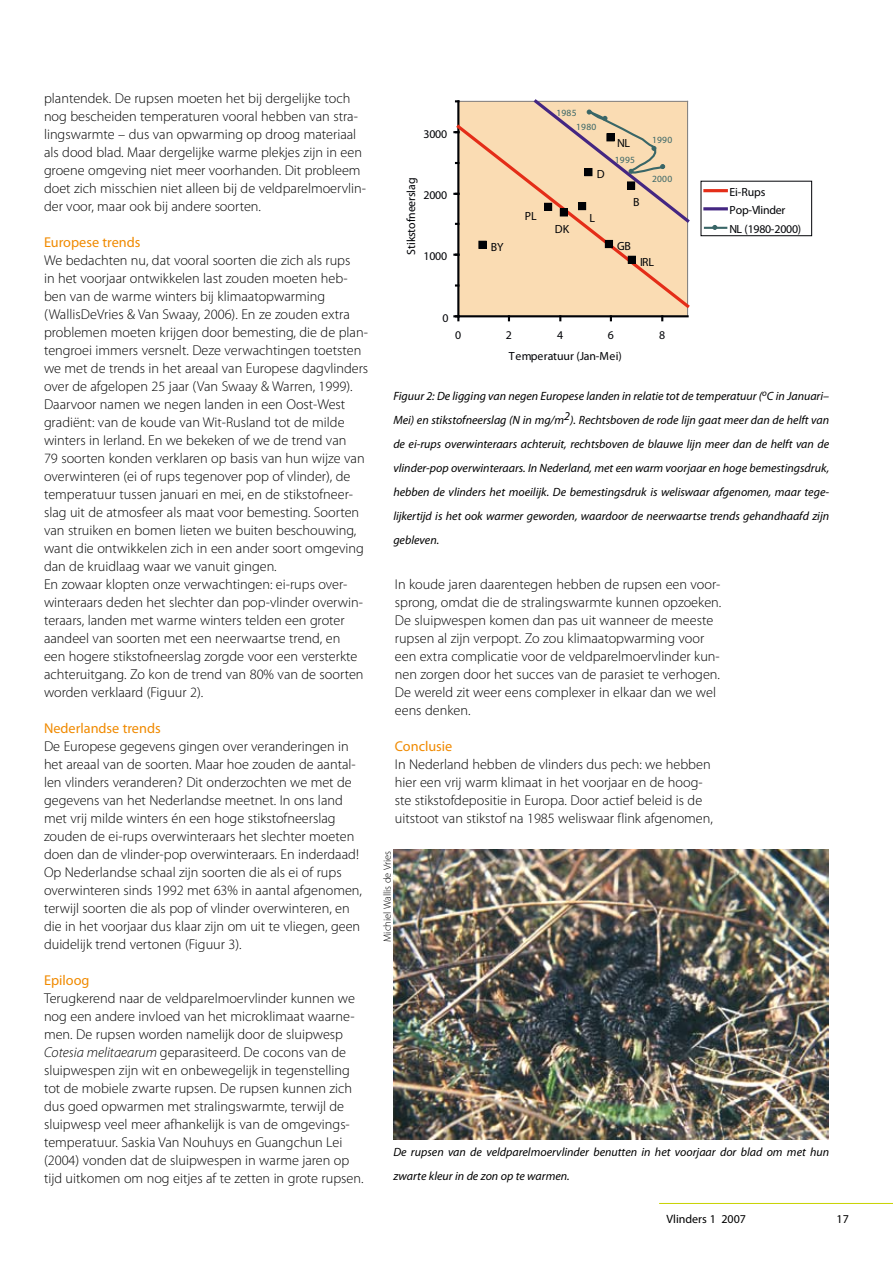
<style>
.page{position:relative;width:893px;height:1263px;background:#fff}
.page>*{position:absolute;margin:0;border:0;box-sizing:border-box;transform-origin:0 0}
.t1{font:300 14.25px/18px "Myriad Pro";color:#000}
.t2{font:14.25px "Myriad Pro";color:#f08a00}
.t3{font:italic 12px/24px "Myriad Pro";color:#000}
.t4{font:12px "Myriad Pro";color:#000}
.t5{font:11.85px/18.1px "Myriad Pro";letter-spacing:-.02em;color:#000206}
.t6{font:300 10.5px "Myriad Pro";color:#000}
.t7{font:9.45px "Myriad Pro";letter-spacing:.025em;color:#396667}
.s1{font-style:italic}
</style>
<div class="page">
<hr style="left:659px;top:1203px;width:234px;height:1px;background:#c8d200">
<svg style="left:454px;top:99px;width:236px;height:221px;background:#edcfac"></svg>
<div style="left:701px;top:181px;width:111px;height:55px;border:1px solid #000206"></div>
<hr style="left:705px;top:189px;width:21px;height:3px;background:#e42d18">
<hr style="left:705px;top:207px;width:21px;height:3px;background:#442682">
<hr style="left:705px;top:227px;width:21px;height:2px;background:#396667">
<svg style="left:712px;top:225px;width:5px;height:5px"></svg>
<img style="left:393px;top:850px;width:435px;height:289px">
<p class="t1" style="left:44px;top:89px;width:324px">plantendek. De rupsen moeten het bij dergelijke toch nog bescheiden temperaturen vooral hebben van stra&shy;lingswarmte – dus van opwarming op droog materiaal als dood blad. Maar dergelijke warme plekjes zijn in een groene omgeving niet meer voorhanden. Dit probleem doet zich misschien niet alleen bij de veldparelmoervlin&shy;der voor, maar ook bij andere soorten.</p>
<p class="t2" style="left:44px;top:233px;width:98px">Europese trends</p>
<p class="t1" style="left:44px;top:251px;width:326px">We bedachten nu, dat vooral soorten die zich als rups<br>in het voorjaar ontwikkelen last zouden moeten heb&shy;ben van de warme winters bij klimaatopwarming (WallisDeVries &amp; Van Swaay, 2006). En ze zouden extra problemen moeten krijgen door bemesting, die de plan&shy;tengroei immers versnelt. Deze verwachtingen toetsten we met de trends in het areaal van Europese dagvlinders over de afgelopen 25 jaar (Van Swaay &amp; Warren, 1999).<br>Daarvoor namen we negen landen in een Oost-West gradiënt: van de koude van Wit-Rusland tot de milde winters in Ierland. En we bekeken of we de trend van<br>79 soorten konden verklaren op basis van hun wijze van overwinteren (ei of rups tegenover pop of vlinder), de temperatuur tussen januari en mei, en de stikstofneer&shy;slag uit de atmosfeer als maat voor bemesting. Soorten van struiken en bomen lieten we buiten beschouwing, want die ontwikkelen zich in een ander soort omgeving dan de kruidlaag waar we vanuit gingen.<br>En zowaar klopten onze verwachtingen: ei-rups over&shy;winteraars deden het slechter dan pop-vlinder overwin&shy;teraars, landen met warme winters telden een groter aandeel van soorten met een neerwaartse trend, en<br>een hogere stikstofneerslag zorgde voor een versterkte achteruitgang. Zo kon de trend van 80% van de soorten worden verklaard (Figuur 2).</p>
<p class="t2" style="left:44px;top:719px;width:118px">Nederlandse trends</p>
<p class="t1" style="left:44px;top:737px;width:320px">De Europese gegevens gingen over veranderingen in het areaal van de soorten. Maar hoe zouden de aantal&shy;len vlinders veranderen? Dit onderzochten we met de gegevens van het Nederlandse meetnet. In ons land met vrij milde winters én een hoge stikstofneerslag zouden de ei-rups overwinteraars het slechter moeten doen dan de vlinder-pop overwinteraars. En inderdaad!<br>Op Nederlandse schaal zijn soorten die als ei of rups overwinteren sinds 1992 met 63% in aantal afgenomen, terwijl soorten die als pop of vlinder overwinteren, en die in het voorjaar dus klaar zijn om uit te vliegen, geen duidelijk trend vertonen (Figuur 3).</p>
<p class="t2" style="left:44px;top:971px;width:47px">Epiloog</p>
<p class="t1" style="left:44px;top:989px;width:321px">Terugkerend naar de veldparelmoervlinder kunnen we nog een andere invloed van het microklimaat waarne&shy;men. De rupsen worden namelijk door de sluipwesp <span class="s1">Cotesia melitaearum</span> geparasiteerd. De cocons van de sluipwespen zijn wit en onbewegelijk in tegenstelling tot de mobiele zwarte rupsen. De rupsen kunnen zich dus goed opwarmen met stralingswarmte, terwijl de sluipwesp veel meer afhankelijk is van de omgevings&shy;temperatuur. Saskia Van Nouhuys en Guangchun Lei (2004) vonden dat de sluipwespen in warme jaren op tijd uitkomen om nog eitjes af te zetten in grote rupsen.</p>
<p class="t5" style="left:424px;top:125px;width:25px">3000</p>
<p class="t7" style="left:556px;top:107px;width:22px">1985</p>
<p class="t7" style="left:576px;top:121px;width:22px">1980</p>
<p class="t5" style="left:617px;top:134px;width:14px">NL</p>
<p class="t7" style="left:615px;top:154px;width:22px">1995</p>
<p class="t7" style="left:652px;top:134px;width:22px">1990</p>
<p class="t5" style="left:597px;top:165px;width:9px">D</p>
<p class="t7" style="left:652px;top:173px;width:22px">2000</p>
<p class="t5" style="left:402px;top:255px;width:78px;rotate:-90deg">Stikstofneerslag</p>
<p class="t5" style="left:729px;top:183px;width:73px">Ei-Rups<br>Pop-Vlinder<br>NL (1980-2000)</p>
<p class="t5" style="left:424px;top:186px;width:25px">2000</p>
<p class="t5" style="left:633px;top:192px;width:8px">B</p>
<p class="t5" style="left:525px;top:207px;width:13px">PL</p>
<p class="t5" style="left:590px;top:209px;width:7px">L</p>
<p class="t5" style="left:555px;top:219px;width:16px">DK</p>
<p class="t5" style="left:617px;top:237px;width:15px">GB</p>
<p class="t5" style="left:491px;top:238px;width:14px">BY</p>
<p class="t5" style="left:424px;top:247px;width:25px">1000</p>
<p class="t5" style="left:640px;top:253px;width:16px">IRL</p>
<p class="t5" style="left:443px;top:309px;width:8px">0</p>
<p class="t5" style="left:455px;top:326px;width:8px">0</p>
<p class="t5" style="left:506px;top:326px;width:8px">2</p>
<p class="t5" style="left:557px;top:326px;width:8px">4</p>
<p class="t5" style="left:608px;top:326px;width:8px">6</p>
<p class="t5" style="left:659px;top:326px;width:8px">8</p>
<p class="t5" style="left:509px;top:347px;width:114px">Temperatuur (Jan-Mei)</p>
<p class="t3" style="left:393px;top:384px;width:437px;text-align:justify">Figuur 2: De ligging van negen Europese landen in relatie tot de temperatuur (<sup>o</sup>C in Januari– Mei) en stikstofneerslag (N in mg/m2). Rechtsboven de rode lijn gaat meer dan de helft van de ei-rups overwinteraars achteruit, rechtsboven de blauwe lijn meer dan de helft van de vlinder-pop overwinteraars. In Nederland, met een warm voorjaar en hoge bemestingsdruk, hebben de vlinders het moeilijk. De bemestingsdruk is weliswaar afgenomen, maar tege&shy;lijkertijd is het ook warmer geworden, waardoor de neerwaartse trends gehandhaafd zijn gebleven.</p>
<p class="t1" style="left:395px;top:575px;width:328px">In koude jaren daarentegen hebben de rupsen een voor&shy;sprong, omdat die de stralingswarmte kunnen opzoeken.<br>De sluipwespen komen dan pas uit wanneer de meeste rupsen al zijn verpopt. Zo zou klimaatopwarming voor een extra complicatie voor de veldparelmoervlinder kun&shy;nen zorgen door het succes van de parasiet te verhogen.<br>De wereld zit weer eens complexer in elkaar dan we wel eens denken.</p>
<p class="t2" style="left:395px;top:737px;width:59px">Conclusie</p>
<p class="t1" style="left:395px;top:755px;width:320px">In Nederland hebben de vlinders dus pech: we hebben hier een vrij warm klimaat in het voorjaar en de hoog&shy;ste stikstofdepositie in Europa. Door actief beleid is de uitstoot van stikstof na 1985 weliswaar flink afgenomen,</p>
<p class="t6" style="left:381px;top:942px;width:93px;rotate:-90deg">Michiel Wallis de Vries</p>
<p class="t3" style="left:393px;top:1140px;width:437px">De rupsen van de veldparelmoervlinder benutten in het voorjaar dor blad om met hun zwarte kleur in de zon op te warmen.</p>
<p class="t4" style="left:667px;top:1211px;width:81px">Vlinders 1 2007</p>
<p class="t4" style="left:837px;top:1211px;width:14px">17</p>
</div>
